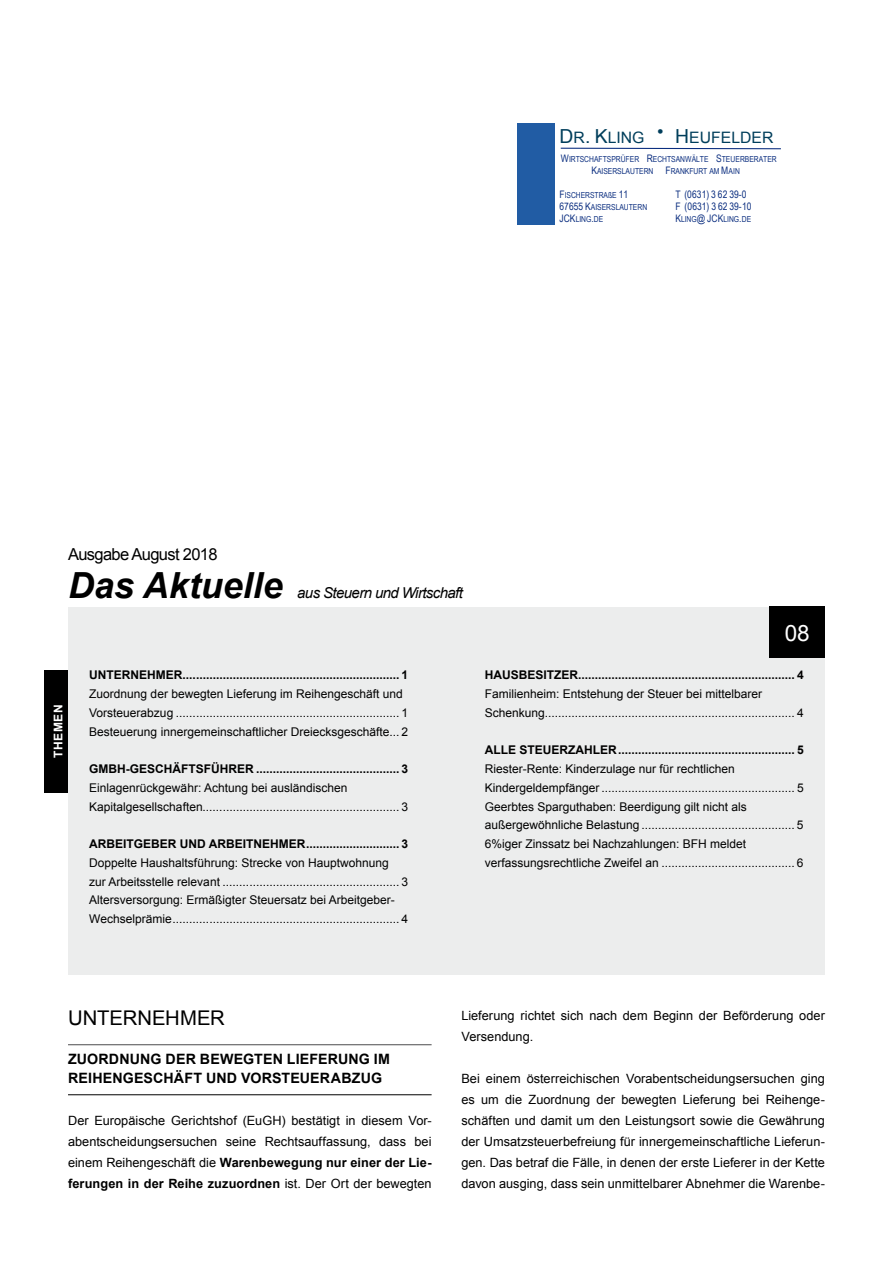
<style>
.page{position:relative;width:893px;height:1263px;background:#fff}
.page>*{position:absolute;margin:0;border:0;box-sizing:border-box;transform-origin:0 0}
.t1{font:italic 700 36px "Arial";color:#000}
.t2{font:22.5px "Arial";color:#fff}
.t3{font:20.25px "Arial";color:#000}
.t4{font:16.5px "Arial";letter-spacing:-.04em;color:#000}
.t5{font:15.75px "Arial";letter-spacing:.005em;color:#003e5b}
.t6{font:italic 15px "Arial";letter-spacing:-.04em;color:#000}
.t7{font:700 14.25px/19.5px "Arial";letter-spacing:.01em;color:#000}
.t8{font:12.75px/21px "Arial";color:#000;text-align:justify}
.t9{font:12px/18.8px "Arial";color:#000}
.t10{font:700 12px "Arial";color:#000}
.t11{font:700 12px "Arial";letter-spacing:.05em;color:#fff}
.t12{font:10.35px "Arial Narrow";letter-spacing:.015em;color:#0a2d7f}
.t13{font:8.25px/12px "Arial Narrow";color:#0a2d7f}
.s1{font-size:19.35px}
.s2{font-size:10.35px}
.s3{font-weight:700}
</style>
<div class="page">
<svg style="left:561px;top:148px;width:220px;height:1px"></svg>
<div style="left:517px;top:123px;width:37px;height:64px;background:#215ca4"></div>
<div style="left:517px;top:187px;width:37px;height:13px;background:#215ca4"></div>
<div style="left:517px;top:200px;width:37px;height:25px;background:#215ca4"></div>
<div style="left:68px;top:607px;width:757px;height:367px;background:#eceded"></div>
<hr style="left:68px;top:1044px;width:364px;height:1px;background:#4b4b4d">
<hr style="left:68px;top:1094px;width:364px;height:1px;background:#000">
<div style="left:770px;top:607px;width:55px;height:51px;background:#000"></div>
<div style="left:45px;top:670px;width:23px;height:122px;background:#000"></div>
<h3 class="t5" style="left:559px;top:127px;width:87px"><span class="s1">D</span>R<span class="s1">. K</span>LING</h3>
<h3 class="t5" style="left:675px;top:127px;width:100px"><span class="s1">H</span>EUFELDER</h3>
<p class="t13" style="left:591px;top:153px;width:187px;text-indent:-31px"><span class="s2">W</span>IRTSCHAFTSPRÜFER <span class="s2">R</span>ECHTSANWÄLTE <span class="s2">S</span>TEUERBERATER<br><span class="s2">K</span>AISERSLAUTERN <span class="s2">F</span>RANKFURT AM <span class="s2">M</span>AIN</p>
<p class="t13" style="left:559px;top:189px;width:70px"><span class="s2">F</span>ISCHERSTRAßE <span class="s2">11</span></p>
<p class="t12" style="left:675px;top:187px;width:73px">T (0631) 3 62 39-0</p>
<p class="t13" style="left:559px;top:201px;width:89px"><span class="s2">67655 K</span>AISERSLAUTERN</p>
<p class="t12" style="left:676px;top:199px;width:77px">F (0631) 3 62 39-10</p>
<p class="t13" style="left:559px;top:213px;width:45px"><span class="s2">JCK</span>LING<span class="s2">.</span>DE</p>
<p class="t13" style="left:675px;top:213px;width:77px"><span class="s2">K</span>LING<span class="s2">@ JCK</span>LING<span class="s2">.</span>DE</p>
<h3 class="t4" style="left:68px;top:544px;width:151px">Ausgabe August 2018</h3>
<h1 class="t1" style="left:68px;top:561px;width:216px">Das Aktuelle</h1>
<p class="t6" style="left:297px;top:583px;width:167px">aus Steuern und Wirtschaft</p>
<p class="t11" style="left:50px;top:758px;width:55px;rotate:-90deg">THEMEN</p>
<p class="t10" style="left:89px;top:667px;width:320px">UNTERNEHMER................................................................. 1</p>
<p class="t9" style="left:89px;top:685px;width:320px">Zuordnung der bewegten Lieferung im Reihengeschäft und<br>Vorsteuerabzug ................................................................... 1<br>Besteuerung innergemeinschaftlicher Dreiecksgeschäfte... 2</p>
<p class="t10" style="left:89px;top:761px;width:320px">GMBH-GESCHÄFTSFÜHRER ........................................... 3</p>
<p class="t9" style="left:89px;top:778px;width:320px">Einlagenrückgewähr: Achtung bei ausländischen<br>Kapitalgesellschaften........................................................... 3</p>
<p class="t10" style="left:89px;top:836px;width:320px">ARBEITGEBER UND ARBEITNEHMER............................ 3</p>
<p class="t9" style="left:89px;top:853px;width:320px">Doppelte Haushaltsführung: Strecke von Hauptwohnung zur Arbeitsstelle relevant ..................................................... 3<br>Altersversorgung: Ermäßigter Steuersatz bei Arbeitgeber-Wechselprämie.................................................................... 4</p>
<h2 class="t2" style="left:785px;top:618px;width:27px">08</h2>
<p class="t10" style="left:485px;top:667px;width:320px">HAUSBESITZER................................................................. 4</p>
<p class="t9" style="left:485px;top:685px;width:320px">Familienheim: Entstehung der Steuer bei mittelbarer<br>Schenkung........................................................................... 4</p>
<p class="t10" style="left:485px;top:742px;width:320px">ALLE STEUERZAHLER..................................................... 5</p>
<p class="t9" style="left:485px;top:760px;width:320px">Riester-Rente: Kinderzulage nur für rechtlichen Kindergeldempfänger .......................................................... 5<br>Geerbtes Sparguthaben: Beerdigung gilt nicht als außergewöhnliche Belastung .............................................. 5<br>6%iger Zinssatz bei Nachzahlungen: BFH meldet verfassungsrechtliche Zweifel an ........................................ 6</p>
<h3 class="t3" style="left:68px;top:1005px;width:158px">UNTERNEHMER</h3>
<p class="t7" style="left:68px;top:1049px;width:323px">ZUORDNUNG DER BEWEGTEN LIEFERUNG IM<br>REIHENGESCHÄFT UND VORSTEUERABZUG</p>
<p class="t8" style="left:68px;top:1110px;width:365px">Der Europäische Gerichtshof (EuGH) bestätigt in diesem Vor&shy;abentscheidungsersuchen seine Rechtsauffassung, dass bei einem Reihengeschäft die <span class="s3">Warenbewegung nur einer der Lie&shy;ferungen in der Reihe zuzuordnen</span> ist. Der Ort der bewegten</p>
<p class="t8" style="left:461px;top:1005px;width:365px">Lieferung richtet sich nach dem Beginn der Beförderung oder<br>Versendung.</p>
<p class="t8" style="left:461px;top:1068px;width:365px">Bei einem österreichischen Vorabentscheidungsersuchen ging es um die Zuordnung der bewegten Lieferung bei Reihenge&shy;schäften und damit um den Leistungsort sowie die Gewährung der Umsatzsteuerbefreiung für innergemeinschaftliche Lieferun&shy;gen. Das betraf die Fälle, in denen der erste Lieferer in der Kette davon ausging, dass sein unmittelbarer Abnehmer die Warenbe-</p>
</div>
